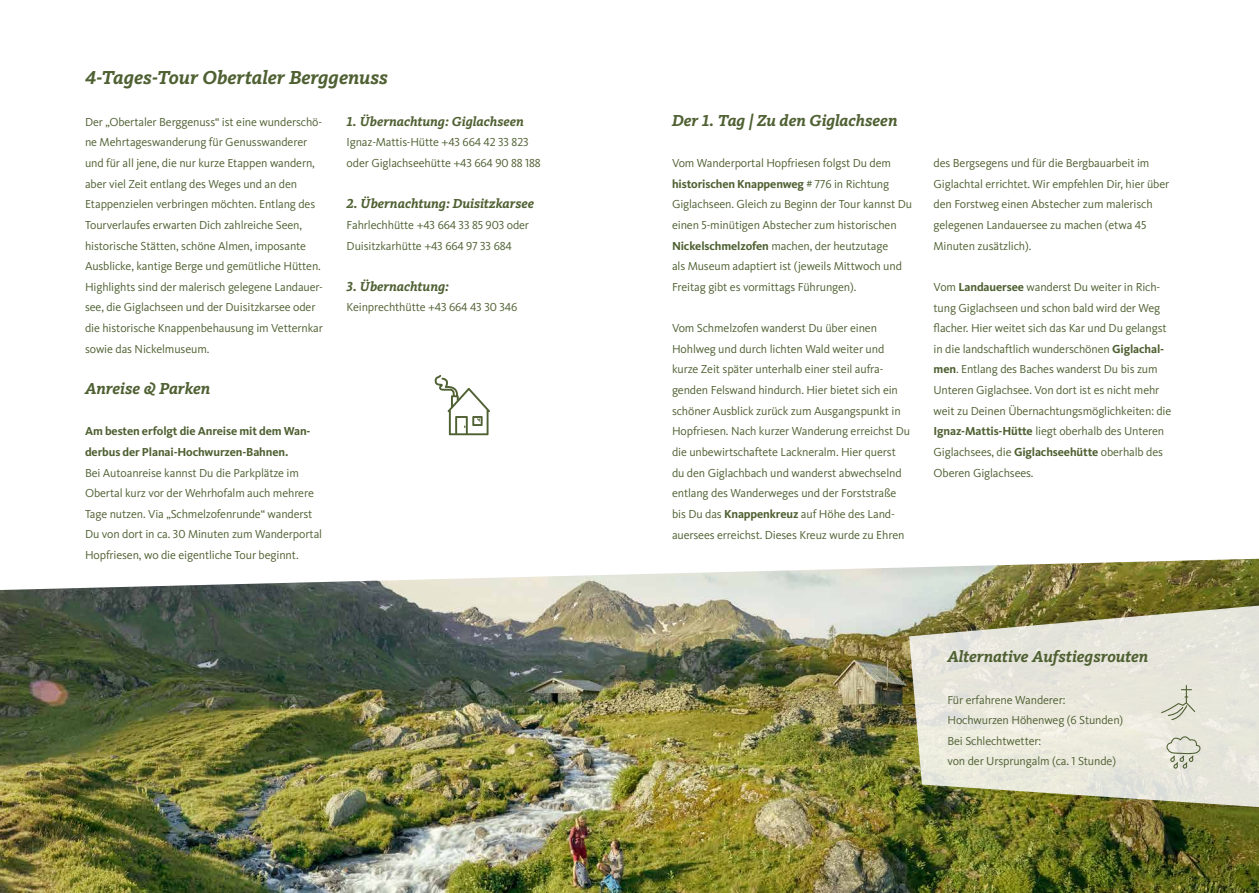
<style>
.page{position:relative;width:1259px;height:893px;background:#fff}
.page>*{position:absolute;margin:0;border:0;box-sizing:border-box;transform-origin:0 0}
.t1{font:italic 700 19.5px "Kievit Slab Pro";color:#4f6032}
.t2{font:italic 700 16.5px "Kievit Slab Pro";color:#4f6032}
.t3{font:italic 700 13.5px "Kievit Slab Pro";color:#4f6032}
.t4{font:12px/20.7px "Kievit Pro";letter-spacing:-.01em;color:#4f6032}
.t5{font:700 12px/20.7px "Kievit Pro";letter-spacing:-.01em;color:#4f6032}
.s1{font-weight:700}
</style>
<div class="page">
<img style="left:0;top:559px;width:1259px;height:334px">
<svg style="left:909px;top:604px;width:350px;height:204px;background:#d4d3c0"></svg>
<svg style="left:1161px;top:685px;width:34px;height:35px"></svg>
<svg style="left:1166px;top:736px;width:34px;height:33px"></svg>
<svg style="left:435px;top:375px;width:55px;height:60px"></svg>
<h1 class="t1" style="left:85px;top:66px;width:304px">4-Tages-Tour Obertaler Berggenuss</h1>
<p class="t4" style="left:85px;top:111px;width:239px">Der „Obertaler Berggenuss“ ist eine wunderschö&shy;ne Mehrtageswanderung für Genusswanderer und für all jene, die nur kurze Etappen wandern, aber viel Zeit entlang des Weges und an den Etappenzielen verbringen möchten. Entlang des Tourverlaufes erwarten Dich zahlreiche Seen, historische Stätten, schöne Almen, imposante Ausblicke, kantige Berge und gemütliche Hütten.<br>Highlights sind der malerisch gelegene Landauer&shy;see, die Giglachseen und der Duisitzkarsee oder die historische Knappenbehausung im Vetternkar sowie das Nickelmuseum.</p>
<h2 class="t2" style="left:85px;top:379px;width:127px">Anreise &amp; Parken</h2>
<p class="t5" style="left:85px;top:421px;width:227px">Am besten erfolgt die Anreise mit dem Wan&shy;derbus der Planai-Hochwurzen-Bahnen.</p>
<p class="t4" style="left:85px;top:462px;width:238px">Bei Autoanreise kannst Du die Parkplätze im Obertal kurz vor der Wehrhofalm auch mehrere Tage nutzen. Via „Schmelzofenrunde“ wanderst Du von dort in ca. 30 Minuten zum Wanderportal Hopfriesen, wo die eigentliche Tour beginnt.</p>
<p class="t3" style="left:347px;top:113px;width:179px">1. Übernachtung: Giglachseen</p>
<p class="t4" style="left:347px;top:132px;width:195px">Ignaz-Mattis-Hütte +43 664 42 33 823 oder Giglachseehütte +43 664 90 88 188</p>
<p class="t3" style="left:347px;top:196px;width:189px">2. Übernachtung: Duisitzkarsee</p>
<p class="t4" style="left:347px;top:214px;width:184px">Fahrlechhütte +43 664 33 85 903 oder<br>Duisitzkarhütte +43 664 97 33 684</p>
<p class="t3" style="left:347px;top:278px;width:104px">3. Übernachtung:</p>
<p class="t4" style="left:347px;top:297px;width:172px">Keinprechthütte +43 664 43 30 346</p>
<h2 class="t2" style="left:672px;top:110px;width:227px">Der 1. Tag | Zu den Giglachseen</h2>
<p class="t4" style="left:672px;top:153px;width:242px">Vom Wanderportal Hopfriesen folgst Du dem <span class="s1">historischen Knappenweg</span> # 776 in Richtung Giglachseen. Gleich zu Beginn der Tour kannst Du einen 5-minütigen Abstecher zum historischen <span class="s1">Nickelschmelzofen</span> machen, der heutzutage<br>als Museum adaptiert ist (jeweils Mittwoch und Freitag gibt es vormittags Führungen).</p>
<p class="t4" style="left:672px;top:318px;width:240px">Vom Schmelzofen wanderst Du über einen Hohlweg und durch lichten Wald weiter und kurze Zeit später unterhalb einer steil aufra&shy;genden Felswand hindurch. Hier bietet sich ein schöner Ausblick zurück zum Ausgangspunkt in Hopfriesen. Nach kurzer Wanderung erreichst Du die unbewirtschaftete Lackneralm. Hier querst du den Giglachbach und wanderst abwechselnd entlang des Wanderweges und der Forststraße bis Du das <span class="s1">Knappenkreuz</span> auf Höhe des Land&shy;auersees erreichst. Dieses Kreuz wurde zu Ehren</p>
<p class="t4" style="left:933px;top:153px;width:237px">des Bergsegens und für die Bergbauarbeit im Giglachtal errichtet. Wir empfehlen Dir, hier über den Forstweg einen Abstecher zum malerisch gelegenen Landauersee zu machen (etwa 45<br>Minuten zusätzlich).</p>
<p class="t4" style="left:933px;top:276px;width:239px">Vom <span class="s1">Landauersee</span> wanderst Du weiter in Rich&shy;tung Giglachseen und schon bald wird der Weg flacher. Hier weitet sich das Kar und Du gelangst in die landschaftlich wunderschönen <span class="s1">Giglachal&shy;men</span>. Entlang des Baches wanderst Du bis zum Unteren Giglachsee. Von dort ist es nicht mehr weit zu Deinen Übernachtungsmöglichkeiten: die <span class="s1">Ignaz-Mattis-Hütte</span> liegt oberhalb des Unteren Giglachsees, die <span class="s1">Giglachseehütte</span> oberhalb des Oberen Giglachsees.</p>
<h2 class="t2" style="left:947px;top:647px;width:202px">Alternative Aufstiegsrouten</h2>
<p class="t4" style="left:947px;top:689px;width:177px">Für erfahrene Wanderer:<br>Hochwurzen Höhenweg (6 Stunden)<br>Bei Schlechtwetter:<br>von der Ursprungalm (ca. 1 Stunde)</p>
</div>
